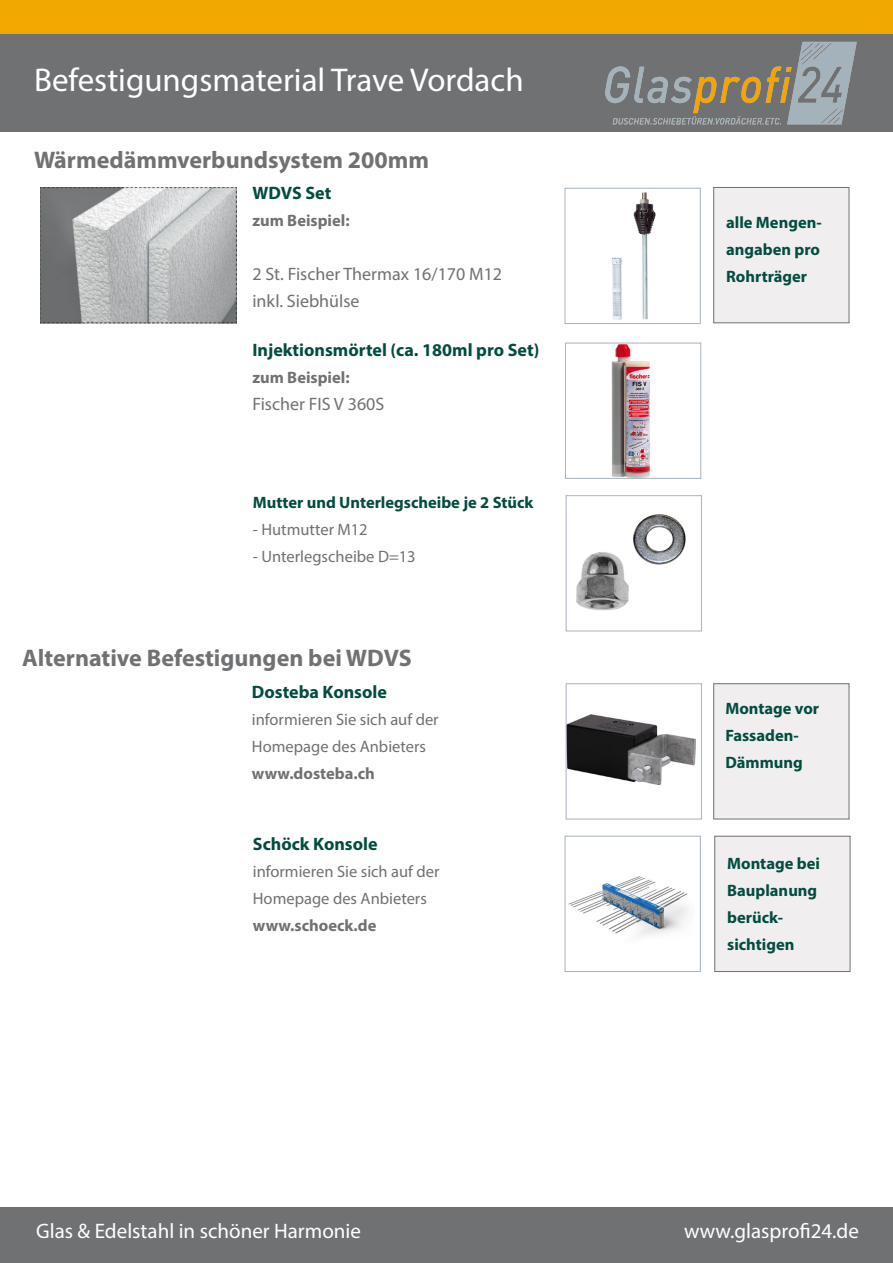
<style>
.page{position:relative;width:893px;height:1263px;background:#fff}
.page>*{position:absolute;margin:0;border:0;box-sizing:border-box;transform-origin:0 0}
.t1{font:33px "Myriad Pro";color:#fff}
.t2{font:700 24px "Myriad Pro";color:#707173}
.t3{font:21px "Myriad Pro";color:#fff}
.t4{font:700 18px "Myriad Pro";color:#034c40}
.t5{font:18px/27px "Myriad Pro";color:#707173}
.t6{font:700 16.5px/27px "Myriad Pro";color:#034c40}
.t7{font:16.5px/27px "Myriad Pro";color:#707173}
.t8{font:700 16.5px "Myriad Pro";color:#707173}
</style>
<div class="page">
<div style="left:0;top:1208px;width:893px;height:55px;background:#707173"></div>
<div style="left:0;top:34px;width:893px;height:98px;background:#707173"></div>
<div style="left:0;top:0;width:893px;height:34px;background:#f0a900"></div>
<img style="left:605px;top:41px;width:252px;height:84px">
<div style="left:713px;top:187px;width:136px;height:136px;background:#f0eeef;border:1px solid #707173"></div>
<img style="left:611px;top:192px;width:45px;height:128px">
<div style="left:565px;top:188px;width:136px;height:136px;border:1px solid #a8b3bf"></div>
<img style="left:40px;top:188px;width:196px;height:136px">
<img style="left:611px;top:345px;width:40px;height:132px">
<div style="left:565px;top:343px;width:136px;height:136px;border:1px solid #a8b3bf"></div>
<img style="left:576px;top:514px;width:110px;height:97px">
<div style="left:566px;top:495px;width:136px;height:136px;border:1px solid #a8b3bf"></div>
<img style="left:568px;top:715px;width:127px;height:69px">
<div style="left:566px;top:683px;width:136px;height:136px;border:1px solid #a8b3bf"></div>
<div style="left:713px;top:683px;width:136px;height:136px;background:#f0eeef;border:1px solid #707173"></div>
<img style="left:568px;top:876px;width:120px;height:60px">
<div style="left:565px;top:836px;width:136px;height:136px;border:1px solid #a8b3bf"></div>
<div style="left:714px;top:836px;width:136px;height:136px;background:#f0eeef;border:1px solid #707173"></div>
<h1 class="t1" style="left:34px;top:60px;width:491px">Befestigungsmaterial Trave Vordach</h1>
<p class="t2" style="left:34px;top:145px;width:397px">Wärmedämmverbundsystem 200mm</p>
<p class="t4" style="left:252px;top:181px;width:81px">WDVS Set</p>
<p class="t8" style="left:252px;top:210px;width:99px">zum Beispiel:</p>
<p class="t5" style="left:252px;top:260px;width:251px">2 St. Fischer Thermax 16/170 M12 inkl. Siebhülse</p>
<p class="t4" style="left:252px;top:338px;width:288px">Injektionsmörtel (ca. 180ml pro Set)</p>
<p class="t8" style="left:252px;top:366px;width:99px">zum Beispiel:</p>
<p class="t5" style="left:252px;top:390px;width:133px">Fischer FIS V 360S</p>
<p class="t6" style="left:253px;top:488px;width:282px">Mutter und Unterlegscheibe je 2 Stück</p>
<p class="t7" style="left:253px;top:515px;width:116px">- Hutmutter M12</p>
<p class="t7" style="left:253px;top:542px;width:164px">- Unterlegscheibe D=13</p>
<p class="t2" style="left:22px;top:642px;width:391px">Alternative Befestigungen bei WDVS</p>
<p class="t4" style="left:252px;top:680px;width:136px">Dosteba Konsole</p>
<p class="t7" style="left:252px;top:706px;width:188px">informieren Sie sich auf der<br>Homepage des Anbieters</p>
<p class="t8" style="left:252px;top:763px;width:124px">www.dosteba.ch</p>
<p class="t4" style="left:253px;top:832px;width:126px">Schöck Konsole</p>
<p class="t7" style="left:253px;top:858px;width:188px">informieren Sie sich auf der<br>Homepage des Anbieters</p>
<p class="t8" style="left:253px;top:915px;width:125px">www.schoeck.de</p>
<p class="t6" style="left:726px;top:209px;width:97px;text-align:justify">alle Mengen&shy;angaben pro Rohrträger</p>
<p class="t6" style="left:725px;top:694px;width:95px">Montage vor<br>Fassaden-<br>Dämmung</p>
<p class="t6" style="left:727px;top:849px;width:94px">Montage bei<br>Bauplanung berück&shy;sichtigen</p>
<p class="t3" style="left:36px;top:1218px;width:326px">Glas &amp; Edelstahl in schöner Harmonie</p>
<p class="t3" style="left:684px;top:1218px;width:176px">www.glasprofi24.de</p>
</div>
